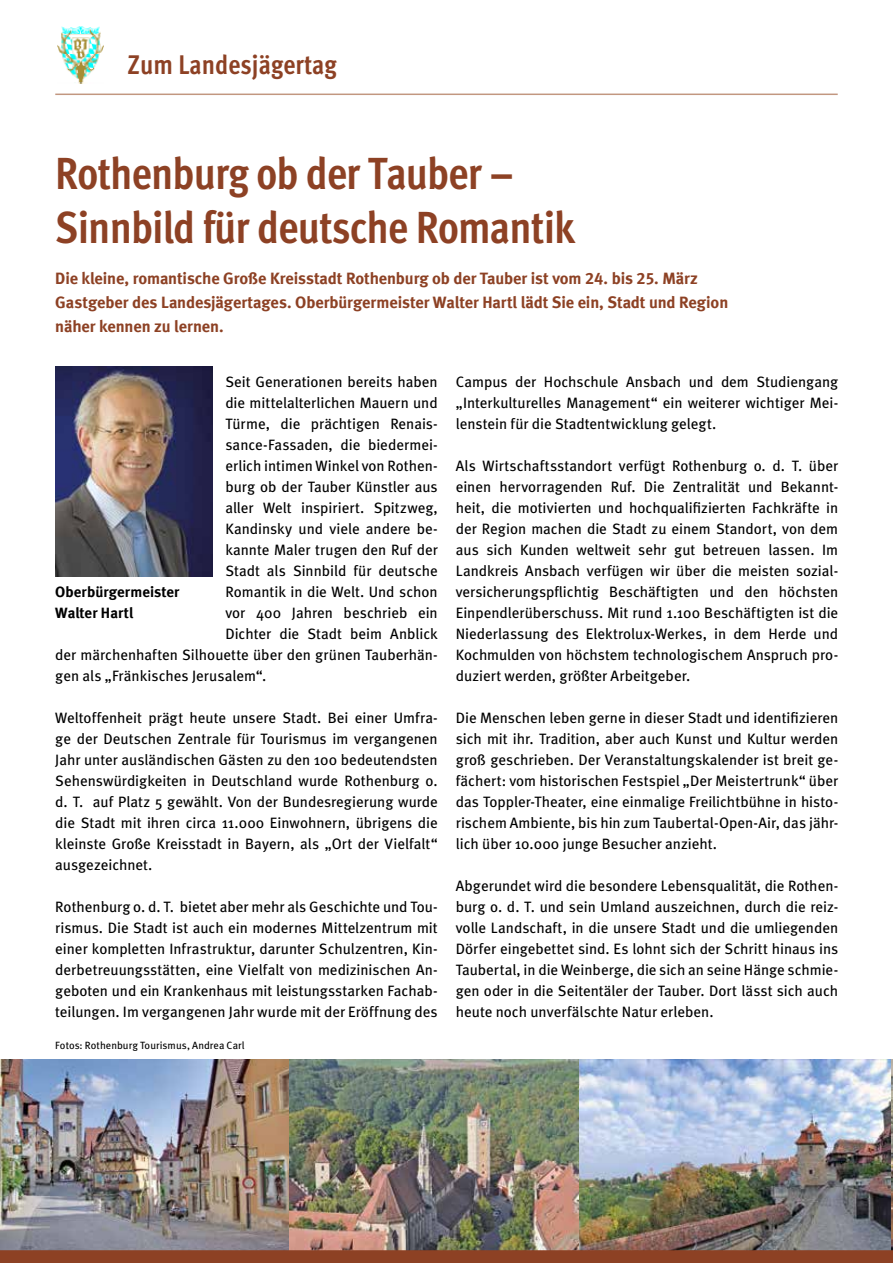
<style>
.page{position:relative;width:893px;height:1263px;background:#fff}
.page>*{position:absolute;margin:0;border:0;box-sizing:border-box;transform-origin:0 0}
.t1{font:700 45px/54px "Meta Cond";letter-spacing:-.02em;color:#8d4124}
.t2{font:700 27px "Meta Cond";color:#8d4124}
.t3{font:16.5px/24px "Meta Bold LF";letter-spacing:-.005em;color:#8d4124}
.t4{font:15px/21px "Meta";color:#000;text-align:justify}
.t5{font:15px/21px "Meta Bold LF";letter-spacing:.005em;color:#000}
.t6{font:10.5px "Meta";letter-spacing:.005em;color:#000}
</style>
<div class="page">
<img style="left:578px;top:1059px;width:314px;height:191px">
<img style="left:0;top:1059px;width:289px;height:191px">
<img style="left:289px;top:1059px;width:289px;height:191px">
<img style="left:892px;top:1059px;width:1px;height:191px">
<hr style="left:55px;top:94px;width:783px;height:1px;background:#c29780">
<img style="left:57px;top:26px;width:46px;height:58px">
<img style="left:55px;top:366px;width:158px;height:210px">
<div style="left:0;top:1250px;width:893px;height:13px;background:#8d4124"></div>
<h2 class="t2" style="left:128px;top:48px;width:211px">Zum Landesjägertag</h2>
<h1 class="t1" style="left:55px;top:146px;width:522px">Rothenburg ob der Tauber –<br>Sinnbild für deutsche Romantik</h1>
<p class="t3" style="left:55px;top:266px;width:674px">Die kleine, romantische Große Kreisstadt Rothenburg ob der Tauber ist vom 24. bis 25. März<br>Gastgeber des Landesjägertages. Oberbürgermeister Walter Hartl lädt Sie ein, Stadt und Region näher kennen zu lernen.</p>
<p class="t4" style="left:225px;top:371px;width:214px">Seit Generationen bereits haben</p>
<p class="t4" style="left:225px;top:392px;width:214px">die mittelalterlichen Mauern und</p>
<p class="t4" style="left:225px;top:413px;width:214px">Türme, die prächtigen Renais-</p>
<p class="t4" style="left:225px;top:434px;width:214px">sance-Fassaden, die biedermei-</p>
<p class="t4" style="left:225px;top:455px;width:214px">erlich intimen Winkel von Rothen-</p>
<p class="t4" style="left:225px;top:476px;width:214px">burg ob der Tauber Künstler aus</p>
<p class="t4" style="left:225px;top:497px;width:214px">aller Welt inspiriert. Spitzweg,</p>
<p class="t4" style="left:225px;top:518px;width:214px">Kandinsky und viele andere be-</p>
<p class="t4" style="left:225px;top:539px;width:214px">kannte Maler trugen den Ruf der</p>
<p class="t4" style="left:225px;top:560px;width:214px">Stadt als Sinnbild für deutsche</p>
<p class="t4" style="left:225px;top:581px;width:214px">Romantik in die Welt. Und schon</p>
<p class="t4" style="left:225px;top:602px;width:214px">vor 400 Jahren beschrieb ein</p>
<p class="t4" style="left:225px;top:623px;width:214px">Dichter die Stadt beim Anblick</p>
<p class="t4" style="left:55px;top:644px;width:384px">der märchenhaften Silhouette über den grünen Tauberhän-</p>
<p class="t4" style="left:55px;top:665px;width:213px">gen als „Fränkisches Jerusalem“.</p>
<p class="t4" style="left:55px;top:707px;width:384px">Weltoffenheit prägt heute unsere Stadt. Bei einer Umfra&shy;ge der Deutschen Zentrale für Tourismus im vergangenen Jahr unter ausländischen Gästen zu den 100 bedeutendsten Sehenswürdigkeiten in Deutschland wurde Rothenburg o. d. T. auf Platz 5 gewählt. Von der Bundesregierung wurde die Stadt mit ihren circa 11.000 Einwohnern, übrigens die kleinste Große Kreisstadt in Bayern, als „Ort der Vielfalt“ ausgezeichnet.</p>
<p class="t4" style="left:55px;top:896px;width:384px">Rothenburg o. d. T. bietet aber mehr als Geschichte und Tou&shy;rismus. Die Stadt ist auch ein modernes Mittelzentrum mit einer kompletten Infrastruktur, darunter Schulzentren, Kin&shy;derbetreuungsstätten, eine Vielfalt von medizinischen An&shy;geboten und ein Krankenhaus mit leistungsstarken Fachab&shy;teilungen. Im vergangenen Jahr wurde mit der Eröffnung des</p>
<p class="t5" style="left:55px;top:581px;width:126px">Oberbürgermeister<br>Walter Hartl</p>
<p class="t6" style="left:55px;top:1039px;width:191px">Fotos: Rothenburg Tourismus, Andrea Carl</p>
<p class="t4" style="left:456px;top:371px;width:384px">Campus der Hochschule Ansbach und dem Studiengang „Interkulturelles Management“ ein weiterer wichtiger Mei&shy;lenstein für die Stadtentwicklung gelegt.</p>
<p class="t4" style="left:456px;top:455px;width:384px">Als Wirtschaftsstandort verfügt Rothenburg o. d. T. über einen hervorragenden Ruf. Die Zentralität und Bekannt&shy;heit, die motivierten und hochqualifizierten Fachkräfte in der Region machen die Stadt zu einem Standort, von dem aus sich Kunden weltweit sehr gut betreuen lassen. Im Landkreis Ansbach verfügen wir über die meisten sozial&shy;versicherungspflichtig Beschäftigten und den höchsten Einpendlerüberschuss. Mit rund 1.100 Beschäftigten ist die Niederlassung des Elektrolux-Werkes, in dem Herde und Kochmulden von höchstem technologischem Anspruch pro&shy;duziert werden, größter Arbeitgeber.</p>
<p class="t4" style="left:456px;top:707px;width:384px">Die Menschen leben gerne in dieser Stadt und identifizieren sich mit ihr. Tradition, aber auch Kunst und Kultur werden groß geschrieben. Der Veranstaltungskalender ist breit ge&shy;fächert: vom historischen Festspiel „Der Meistertrunk“ über das Toppler-Theater, eine einmalige Freilichtbühne in histo&shy;rischem Ambiente, bis hin zum Taubertal-Open-Air, das jähr&shy;lich über 10.000 junge Besucher anzieht.</p>
<p class="t4" style="left:456px;top:875px;width:384px">Abgerundet wird die besondere Lebensqualität, die Rothen&shy;burg o. d. T. und sein Umland auszeichnen, durch die reiz&shy;volle Landschaft, in die unsere Stadt und die umliegenden Dörfer eingebettet sind. Es lohnt sich der Schritt hinaus ins Taubertal, in die Weinberge, die sich an seine Hänge schmie&shy;gen oder in die Seitentäler der Tauber. Dort lässt sich auch heute noch unverfälschte Natur erleben.</p>
</div>
